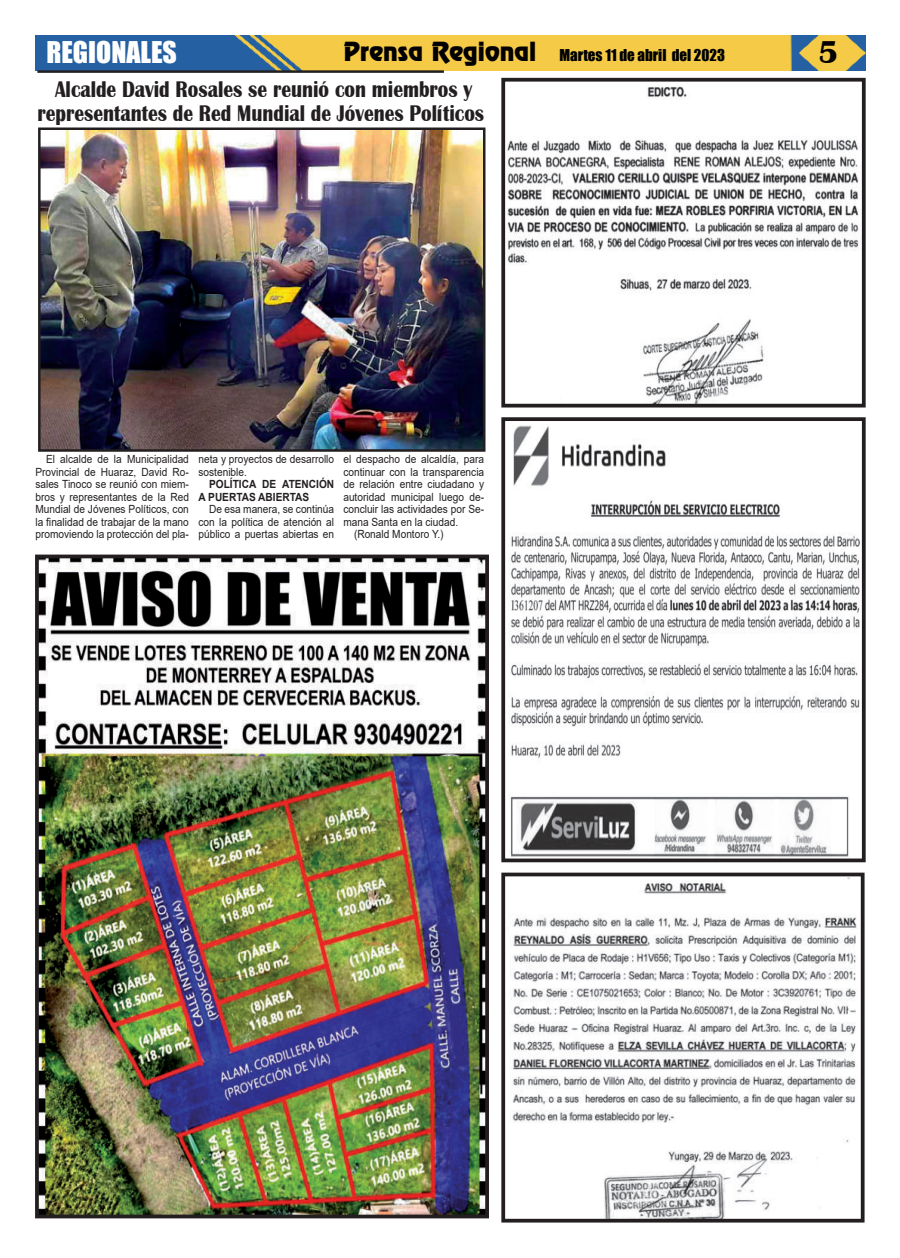
<style>
.page{position:relative;width:900px;height:1258px;background:#fff}
.page>*{position:absolute;margin:0;border:0;box-sizing:border-box;transform-origin:0 0}
.t1{font:700 32.5px "Britannic";color:#020000}
.t2{font:27.5px "Impact";color:#fff}
.t3{font:700 23.25px/23.8px "Britannic";color:#231f20;text-align:center;scale:.84 1}
.t4{font:15px "Impact";color:#000}
.t5{font:11.25px/12.5px "Arial";color:#231f20;text-align:justify;scale:.9 1}
.t6{font:700 11.25px/12.5px "Arial";color:#231f20;scale:.9 1}
.s1{font-family:"Renfrew Normal";font-size:23.75px;color:#020000}
</style>
<div class="page">
<img style="left:35px;top:35px;width:831px;height:36px">
<hr style="left:37px;top:70px;width:407px;height:3px;background:#231f20">
<img style="left:40px;top:560px;width:444px;height:653px">
<div style="left:35px;top:555px;width:454px;height:663px;border:4px solid #231f20"></div>
<img style="left:510px;top:878px;width:347px;height:339px">
<div style="left:501px;top:873px;width:364px;height:349px;border:4px solid #231f20"></div>
<img style="left:510px;top:425px;width:351px;height:432px">
<div style="left:501px;top:417px;width:365px;height:445px;border:4px solid #231f20"></div>
<img style="left:507px;top:86px;width:352px;height:316px">
<div style="left:501px;top:78px;width:365px;height:329px;border:4px solid #231f20"></div>
<img style="left:42px;top:131px;width:440px;height:317px">
<div style="left:38px;top:127px;width:448px;height:325px;border:3px solid #231f20"></div>
<h2 class="t2" style="left:46px;top:39px;width:132px">REGIONALES</h2>
<h3 class="t4" style="left:343px;top:48px;width:383px"><span class="s1">Prensa Regional</span> Martes 11 de abril del 2023</h3>
<h1 class="t1" style="left:819px;top:36px;width:21px">5</h1>
<h3 class="t3" style="left:38px;top:78px;width:533px">Alcalde David Rosales se reunió con miembros y representantes de Red Mundial de Jóvenes Políticos</h3>
<p class="t5" style="left:35px;top:454px;width:172px;text-indent:11px">El alcalde de la Municipalidad Provincial de Huaraz, David Ro&shy;sales Tinoco se reunió con miem&shy;bros y representantes de la Red Mundial de Jóvenes Políticos, con la finalidad de trabajar de la mano promoviendo la protección del pla-</p>
<p class="t5" style="left:199px;top:454px;width:152px">neta y proyectos de desarrollo sostenible.</p>
<p class="t6" style="left:199px;top:479px;width:152px;text-indent:11px">POLÍTICA DE ATENCIÓN<br>A PUERTAS ABIERTAS</p>
<p class="t5" style="left:199px;top:504px;width:152px;text-indent:11px">De esa manera, se continúa con la política de atención al público a puertas abiertas en</p>
<p class="t5" style="left:343px;top:454px;width:158px">el despacho de alcaldía, para</p>
<p class="t5" style="left:343px;top:467px;width:158px">continuar con la transparencia</p>
<p class="t5" style="left:343px;top:479px;width:158px">de relación entre ciudadano y</p>
<p class="t5" style="left:343px;top:492px;width:158px">autoridad municipal luego de-</p>
<p class="t5" style="left:343px;top:504px;width:158px">concluir las actividades por Se-</p>
<p class="t5" style="left:343px;top:517px;width:129px">mana Santa en la ciudad.</p>
<p class="t5" style="left:354px;top:529px;width:101px">(Ronald Montoro Y.)</p>
</div>
